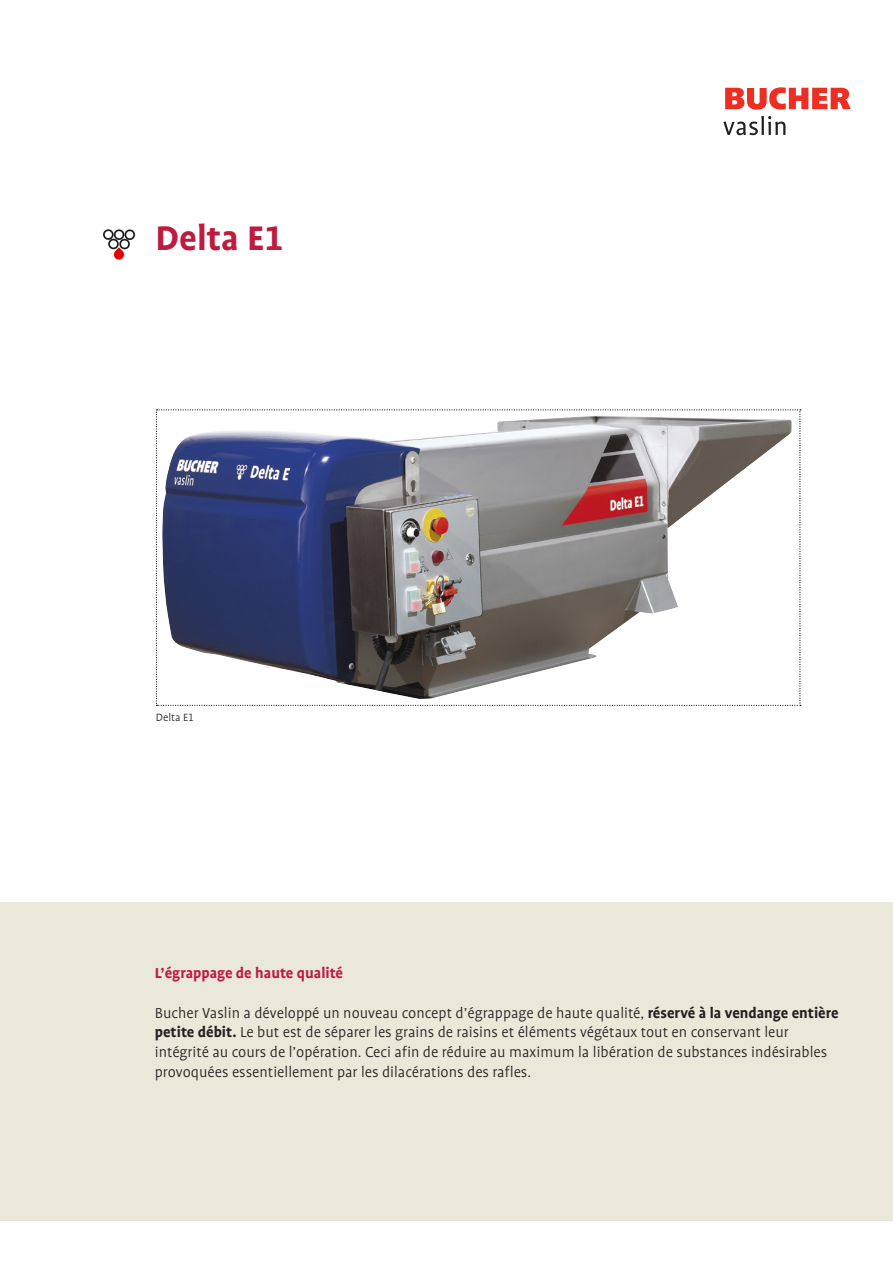
<style>
.page{position:relative;width:893px;height:1263px;background:#fff}
.page>*{position:absolute;margin:0;border:0;box-sizing:border-box;transform-origin:0 0}
.t1{font:700 39px "Bucher Profile";color:#be1b40}
.t2{font:300 16.5px/19.8px "Bucher Profile";color:#231f20}
.t3{font:700 16.5px "Bucher Profile";color:#be1b40}
.t4{font:300 12px "Bucher Profile";color:#231f20}
.s1{font-weight:700}
</style>
<div class="page">
<svg style="left:725px;top:87px;width:126px;height:23px"></svg>
<svg style="left:723px;top:116px;width:62px;height:19px"></svg>
<div style="left:0;top:901px;width:893px;height:319px;background:#e9e8d9"></div>
<img style="left:103px;top:229px;width:32px;height:31px">
<svg style="left:156px;top:409px;width:645px;height:297px"></svg>
<p class="t1" style="left:156px;top:219px;width:129px">Delta E1</p>
<p class="t4" style="left:156px;top:711px;width:40px">Delta E1</p>
<p class="t3" style="left:155px;top:964px;width:190px">L’égrappage de haute qualité</p>
<p class="t2" style="left:155px;top:1003px;width:685px">Bucher Vaslin a développé un nouveau concept d’égrappage de haute qualité, <span class="s1">réservé à la vendange entière petite débit.</span> Le but est de séparer les grains de raisins et éléments végétaux tout en conservant leur intégrité au cours de l’opération. Ceci afin de réduire au maximum la libération de substances indésirables provoquées essentiellement par les dilacérations des rafles.</p>
</div>
